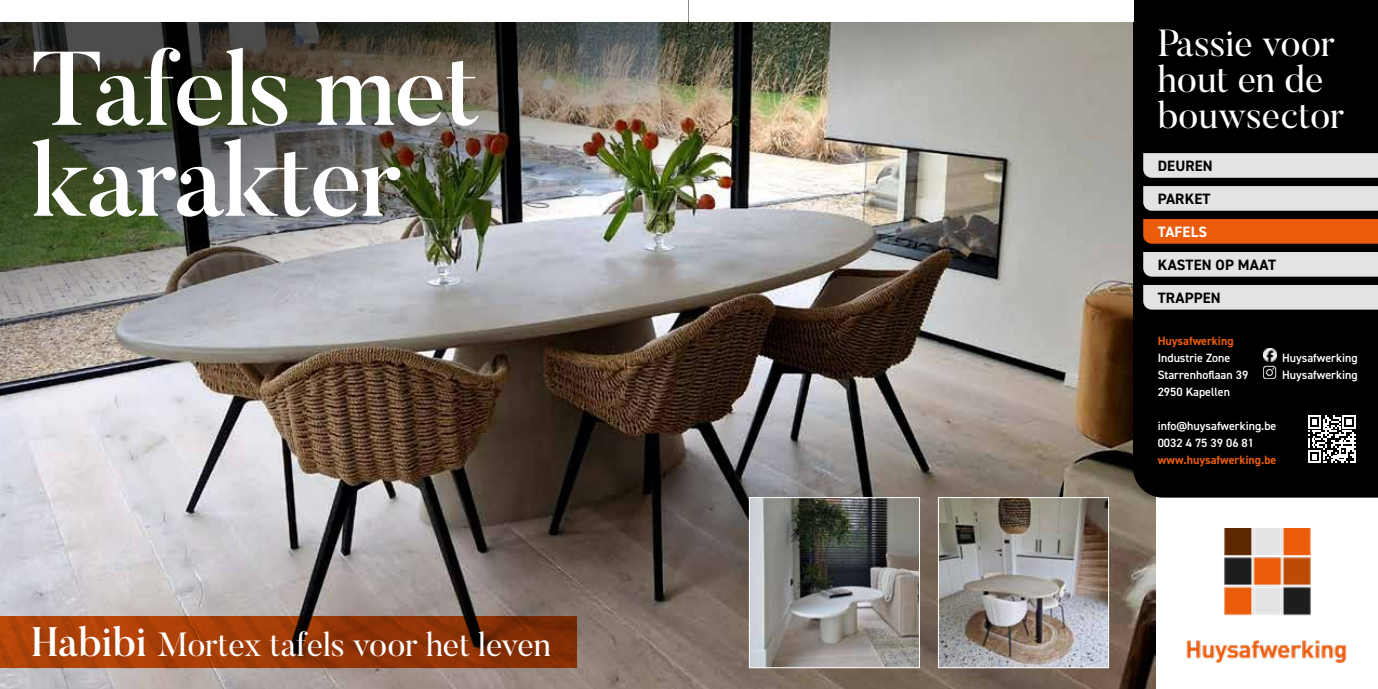
<style>
.page{position:relative;width:1378px;height:689px;background:#fff}
.page>*{position:absolute;margin:0;border:0;box-sizing:border-box;transform-origin:0 0}
.t1{font:500 103.95px/90.9px "Butler";letter-spacing:-.02em;color:#fff}
.t2{font:37.5px/36px "Butler";color:#fff}
.t3{font:33.45px "Butler";color:#fff}
.t4{font:700 15px "DIN2014";letter-spacing:.01em;color:#000}
.t5{font:700 15px "DIN2014";letter-spacing:.01em;color:#fff}
.t6{font:600 12px/17px "DIN2014";color:#fff}
.t7{font:700 12px "DIN2014";color:#ea5b0c}
.s1{font-weight:500;font-size:40.95px}
</style>
<div class="page">
<img style="left:0;top:469px;width:1155px;height:220px">
<img style="left:0;top:21px;width:689px;height:448px">
<img style="left:0;top:617px;width:577px;height:51px">
<img style="left:689px;top:22px;width:444px;height:447px">
<div style="left:1133px;top:0;width:245px;height:497px;background:#000"></div>
<div style="left:1143px;top:252px;width:235px;height:25px;background:#e3e3e3"></div>
<svg style="left:1143px;top:153px;width:235px;height:25px;background:#dfdfdf"></svg>
<svg style="left:1143px;top:186px;width:235px;height:25px;background:#dfdfdf"></svg>
<div style="left:1143px;top:219px;width:235px;height:25px;background:#ea5b0c"></div>
<img style="left:1186px;top:528px;width:161px;height:135px">
<svg style="left:1263px;top:349px;width:13px;height:29px"></svg>
<svg style="left:1307px;top:415px;width:49px;height:48px"></svg>
<div style="left:1143px;top:285px;width:235px;height:25px;background:#e3e3e3"></div>
<img style="left:940px;top:499px;width:167px;height:167px">
<div style="left:938px;top:497px;width:171px;height:171px;border:1px solid #fff"></div>
<img style="left:751px;top:499px;width:167px;height:167px">
<div style="left:749px;top:497px;width:171px;height:171px;border:1px solid #fff"></div>
<h1 class="t1" style="left:32px;top:43px;width:449px">Tafels met karakter</h1>
<h3 class="t3" style="left:32px;top:624px;width:521px"><span class="s1">Habibi</span> Mortex tafels voor het leven</h3>
<h2 class="t2" style="left:1157px;top:25px;width:188px">Passie voor hout en de bouwsector</h2>
<p class="t4" style="left:1157px;top:156px;width:57px">DEUREN</p>
<p class="t4" style="left:1157px;top:189px;width:54px">PARKET</p>
<p class="t5" style="left:1157px;top:222px;width:51px">TAFELS</p>
<p class="t4" style="left:1157px;top:255px;width:120px">KASTEN OP MAAT</p>
<p class="t4" style="left:1157px;top:288px;width:64px">TRAPPEN</p>
<p class="t7" style="left:1157px;top:332px;width:77px">Huysafwerking</p>
<p class="t6" style="left:1157px;top:349px;width:92px">Industrie Zone<br>Starrenhoflaan 39<br>2950 Kapellen</p>
<p class="t6" style="left:1157px;top:417px;width:120px">info@huysafwerking.be<br>0032 4 75 39 06 81</p>
<p class="t7" style="left:1157px;top:451px;width:120px">www.huysafwerking.be</p>
<p class="t6" style="left:1282px;top:349px;width:77px">Huysafwerking<br>Huysafwerking</p>
</div>
